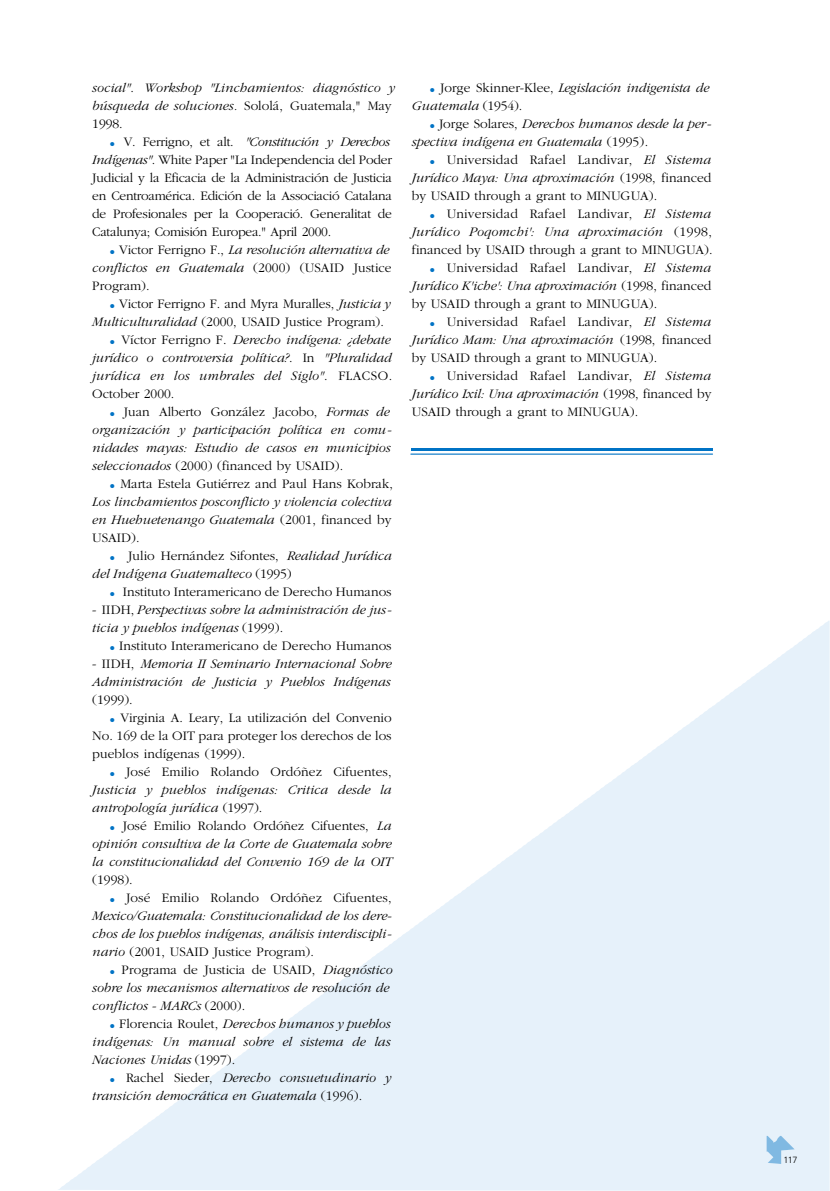
<style>
.page{position:relative;width:830px;height:1191px;background:#fff}
.page>*{position:absolute;margin:0;border:0;box-sizing:border-box;transform-origin:0 0}
.t1{font:italic 300 13.5px/18px "Garamond";color:#000}
.t2{font:300 13.5px/18px "Garamond";color:#000;text-align:justify}
.t3{font:300 9px "Frutiger";color:#000}
.s1{font-style:normal}
.s2{color:#0073c5}
.s3{font-style:italic}
</style>
<div class="page">
<svg style="left:58px;top:621px;width:771px;height:570px"></svg>
<svg style="left:766px;top:1136px;width:28px;height:28px"></svg>
<hr style="left:411px;top:448px;width:301px;height:3px;background:#0073c5">
<hr style="left:411px;top:454px;width:301px;height:1px;background:#0073c5">
<p class="t1" style="left:92px;top:79px;width:304px">social"<span class="s1">.</span> Workshop "Linchamientos: diagnóstico y búsqueda de soluciones. <span class="s1">Sololá, Guatemala," May<br>1998.</span></p>
<p class="t2" style="left:92px;top:133px;width:301px;text-align:left;text-indent:18px"><span class="s2">●</span> V. Ferrigno, et alt. <span class="s3">"Constitución y Derechos Indígenas"</span>. White Paper "La Independencia del Poder Judicial y la Eficacia de la Administración de Justicia en Centroamérica. Edición de la Associació Catalana de Profesionales per la Cooperació. Generalitat de Catalunya; Comisión Europea." April 2000.</p>
<p class="t1" style="left:92px;top:241px;width:301px;text-indent:18px"><span class="s2">●</span> <span class="s1">Victor Ferrigno F.,</span> La resolución alternativa de conflictos en Guatemala <span class="s1">(2000) (USAID Justice<br>Program).</span></p>
<p class="t2" style="left:92px;top:295px;width:300px;text-indent:18px"><span class="s2">●</span> Victor Ferrigno F. and Myra Muralles, <span class="s3">Justicia y<br>Multiculturalidad</span> (2000, USAID Justice Program).</p>
<p class="t1" style="left:92px;top:331px;width:301px;text-indent:18px"><span class="s2">●</span> <span class="s1">Víctor Ferrigno F.</span> Derecho indígena: ¿debate jurídico o controversia política?<span class="s1">. In</span> "Pluralidad jurídica en los umbrales del Siglo"<span class="s1">. FLACSO.<br>October 2000.</span></p>
<p class="t1" style="left:92px;top:403px;width:301px;text-indent:18px"><span class="s2">●</span> <span class="s1">Juan Alberto González Jacobo,</span> Formas de organización y participación política en comu&shy;nidades mayas: Estudio de casos en municipios seleccionados <span class="s1">(2000) (financed by USAID).</span></p>
<p class="t1" style="left:92px;top:475px;width:302px;text-align:justify;text-indent:18px"><span class="s2">●</span> <span class="s1">Marta Estela Gutiérrez and Paul Hans Kobrak, </span>Los linchamientos posconflicto y violencia colectiva en Huehuetenango Guatemala <span class="s1">(2001, financed by USAID).</span></p>
<p class="t1" style="left:92px;top:547px;width:301px;text-indent:18px"><span class="s2">●</span> <span class="s1">Julio Hernández Sifontes,</span> Realidad Jurídica del Indígena Guatemalteco <span class="s1">(1995)</span></p>
<p class="t2" style="left:110px;top:583px;width:283px"><span class="s2">●</span> Instituto Interamericano de Derecho Humanos</p>
<p class="t1" style="left:92px;top:601px;width:301px"><span class="s1">- IIDH,</span> Perspectivas sobre la administración de jus&shy;ticia y pueblos indígenas <span class="s1">(1999).</span></p>
<p class="t2" style="left:110px;top:637px;width:283px"><span class="s2">●</span> Instituto Interamericano de Derecho Humanos</p>
<p class="t1" style="left:92px;top:655px;width:301px"><span class="s1">- IIDH,</span> Memoria II Seminario Internacional Sobre<br>Administración de Justicia y Pueblos Indígenas</p>
<p class="t2" style="left:92px;top:691px;width:42px">(1999).</p>
<p class="t2" style="left:92px;top:709px;width:301px;text-indent:18px"><span class="s2">●</span> Virginia A. Leary, La utilización del Convenio No. 169 de la OIT para proteger los derechos de los pueblos indígenas (1999).</p>
<p class="t1" style="left:92px;top:763px;width:301px;text-align:justify;text-indent:18px"><span class="s2">●</span> <span class="s1">José Emilio Rolando Ordóñez Cifuentes, </span>Justicia y pueblos indígenas: Critica desde la antropología jurídica <span class="s1">(1997).</span></p>
<p class="t1" style="left:92px;top:817px;width:301px;text-align:justify;text-indent:18px"><span class="s2">●</span> <span class="s1">José Emilio Rolando Ordóñez Cifuentes,</span> La opinión consultiva de la Corte de Guatemala sobre la constitucionalidad del Convenio 169 de la OIT</p>
<p class="t2" style="left:92px;top:871px;width:42px">(1998).</p>
<p class="t1" style="left:92px;top:889px;width:301px;text-align:justify;text-indent:18px"><span class="s2">●</span> <span class="s1">José Emilio Rolando Ordóñez Cifuentes, </span>Mexico/Guatemala: Constitucionalidad de los dere&shy;chos de los pueblos indígenas, análisis interdiscipli&shy;nario <span class="s1">(2001, USAID Justice Program).</span></p>
<p class="t1" style="left:92px;top:961px;width:302px;text-indent:18px"><span class="s2">●</span> <span class="s1">Programa de Justicia de USAID,</span> Diagnóstico sobre los mecanismos alternativos de resolución de conflictos - MARCs <span class="s1">(2000).</span></p>
<p class="t1" style="left:92px;top:1015px;width:300px;text-align:justify;text-indent:18px"><span class="s2">●</span> <span class="s1">Florencia Roulet,</span> Derechos humanos y pueblos indígenas: Un manual sobre el sistema de las Naciones Unidas <span class="s1">(1997).</span></p>
<p class="t1" style="left:92px;top:1069px;width:300px;text-indent:18px"><span class="s2">●</span> <span class="s1">Rachel Sieder,</span> Derecho consuetudinario y transición democrática en Guatemala <span class="s1">(1996).</span></p>
<p class="t1" style="left:412px;top:79px;width:299px;text-indent:18px"><span class="s2">●</span> <span class="s1">Jorge Skinner-Klee,</span> Legislación indigenista de<br>Guatemala <span class="s1">(1954).</span></p>
<p class="t1" style="left:412px;top:115px;width:301px;text-indent:18px"><span class="s2">●</span> <span class="s1">Jorge Solares,</span> Derechos humanos desde la per&shy;spectiva indígena en Guatemala <span class="s1">(1995).</span></p>
<p class="t2" style="left:412px;top:151px;width:301px;text-indent:18px"><span class="s2">●</span> Universidad Rafael Landivar, <span class="s3">El Sistema Jurídico Maya: Una aproximación</span> (1998, financed by USAID through a grant to MINUGUA).</p>
<p class="t2" style="left:412px;top:205px;width:302px;text-indent:18px"><span class="s2">●</span> Universidad Rafael Landivar, <span class="s3">El Sistema Jurídico Poqomchi': Una aproximación</span> (1998, financed by USAID through a grant to MINUGUA).</p>
<p class="t2" style="left:412px;top:259px;width:301px;text-indent:18px"><span class="s2">●</span> Universidad Rafael Landivar, <span class="s3">El Sistema Jurídico K'iche': Una aproximación</span> (1998, financed by USAID through a grant to MINUGUA).</p>
<p class="t2" style="left:412px;top:313px;width:301px;text-indent:18px"><span class="s2">●</span> Universidad Rafael Landivar, <span class="s3">El Sistema Jurídico Mam: Una aproximación</span> (1998, financed by USAID through a grant to MINUGUA).</p>
<p class="t2" style="left:412px;top:367px;width:301px;text-indent:18px"><span class="s2">●</span> Universidad Rafael Landivar, <span class="s3">El Sistema Jurídico Ixil: Una aproximación</span> (1998, financed by USAID through a grant to MINUGUA).</p>
<p class="t3" style="left:783px;top:1155px;width:16px">117</p>
</div>
